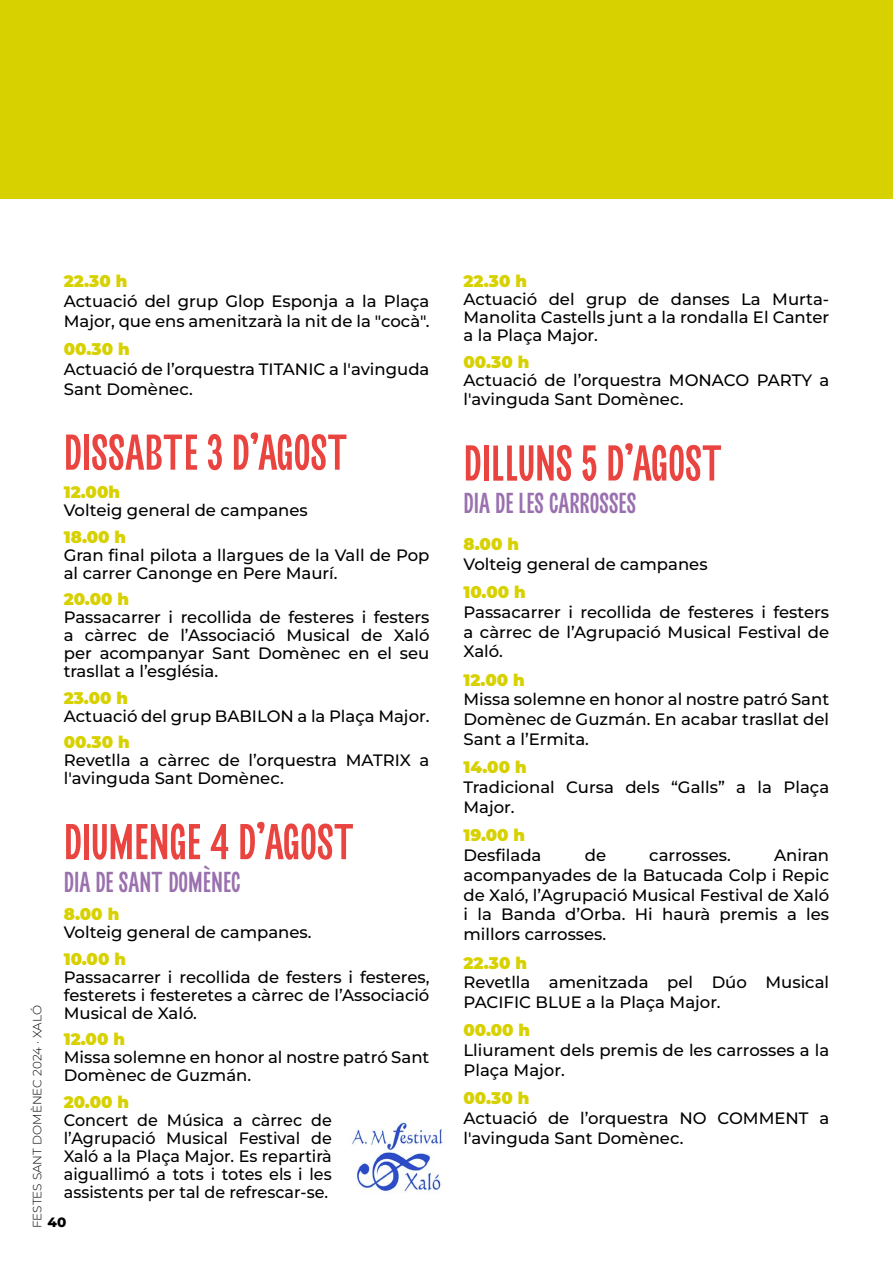
<style>
.page{position:relative;width:893px;height:1263px;background:#fff}
.page>*{position:absolute;margin:0;border:0;box-sizing:border-box;transform-origin:0 0}
.t1{font:condensed 55.5px "Barosans";color:#e9443f}
.t2{font:condensed 31.5px "Barosans";color:#9a70af}
.t3{font:100 16.5px/19.8px "Montserrat";color:#000}
.t4{font:900 16.5px "Montserrat";color:#d8d100}
.t5{font:100 13.5px "Montserrat";color:#000}
.t6{font:300 12px "Montserrat";color:#000}
</style>
<div class="page">
<div style="left:0;top:0;width:893px;height:199px;background:#d8d100"></div>
<img style="left:349px;top:1121px;width:94px;height:73px">
<p class="t4" style="left:64px;top:269px;width:65px">22.30 h</p>
<p class="t3" style="left:64px;top:291px;width:367px">Actuació del grup Glop Esponja a la Plaça<br>Major, que ens amenitzarà la nit de la "cocà".</p>
<p class="t4" style="left:64px;top:337px;width:67px">00.30 h</p>
<p class="t3" style="left:64px;top:359px;width:367px">Actuació de l’orquestra TITANIC a l'avinguda<br>Sant Domènec.</p>
<h1 class="t1" style="left:64px;top:421px;width:286px">DISSABTE 3 D’AGOST</h1>
<p class="t4" style="left:64px;top:480px;width:58px">12.00h</p>
<p class="t3" style="left:64px;top:500px;width:246px">Volteig general de campanes</p>
<p class="t4" style="left:64px;top:524px;width:64px">18.00 h</p>
<p class="t3" style="left:64px;top:545px;width:367px;line-height:18px">Gran final pilota a llargues de la Vall de Pop al carrer Canonge en Pere Maurí.</p>
<p class="t4" style="left:64px;top:587px;width:67px">20.00 h</p>
<p class="t3" style="left:64px;top:608px;width:367px;line-height:18px;text-align:justify">Passacarrer i recollida de festeres i festers a càrrec de l’Associació Musical de Xaló per acompanyar Sant Domènec en el seu trasllat a l’església.</p>
<p class="t4" style="left:64px;top:685px;width:66px">23.00 h</p>
<p class="t3" style="left:64px;top:705px;width:367px">Actuació del grup BABILON a la Plaça Major.</p>
<p class="t4" style="left:64px;top:730px;width:67px">00.30 h</p>
<p class="t3" style="left:64px;top:751px;width:367px;line-height:18px">Revetlla a càrrec de l’orquestra MATRIX a l'avinguda Sant Domènec.</p>
<h1 class="t1" style="left:64px;top:811px;width:292px">DIUMENGE 4 D’AGOST</h1>
<h2 class="t2" style="left:64px;top:864px;width:178px">DIA DE SANT DOMÈNEC</h2>
<p class="t4" style="left:64px;top:902px;width:57px">8.00 h</p>
<p class="t3" style="left:64px;top:922px;width:249px">Volteig general de campanes.</p>
<p class="t4" style="left:64px;top:946px;width:64px">10.00 h</p>
<p class="t3" style="left:64px;top:967px;width:367px;line-height:18px;text-align:justify">Passacarrer i recollida de festers i festeres, festerets i festeretes a càrrec de l’Associació Musical de Xaló.</p>
<p class="t4" style="left:64px;top:1027px;width:63px">12.00 h</p>
<p class="t3" style="left:64px;top:1048px;width:367px;line-height:18px">Missa solemne en honor al nostre patró Sant<br>Domènec de Guzmán.</p>
<p class="t4" style="left:64px;top:1089px;width:67px">20.00 h</p>
<p class="t3" style="left:64px;top:1110px;width:270px;line-height:18px;text-align:justify">Concert de Música a càrrec de l’Agrupació Musical Festival de Xaló a la Plaça Major. Es repartirà aiguallimó a tots i totes els i les assistents per tal de refrescar-se.</p>
<p class="t6" style="left:29px;top:1228px;width:224px;rotate:-90deg">FESTES SANT DOMÈNEC 2024 · XALÓ</p>
<p class="t5" style="left:48px;top:1213px;width:20px">40</p>
<p class="t4" style="left:463px;top:269px;width:65px">22.30 h</p>
<p class="t3" style="left:463px;top:290px;width:367px;line-height:18px;text-align:justify">Actuació del grup de danses La Murta-Manolita Castells junt a la rondalla El Canter a la Plaça Major.</p>
<p class="t4" style="left:463px;top:349px;width:67px">00.30 h</p>
<p class="t3" style="left:463px;top:369px;width:367px">Actuació de l’orquestra MONACO PARTY a l'avinguda Sant Domènec.</p>
<h1 class="t1" style="left:463px;top:432px;width:261px">DILLUNS 5 D’AGOST</h1>
<h2 class="t2" style="left:463px;top:486px;width:174px">DIA DE LES CARROSSES</h2>
<p class="t4" style="left:463px;top:532px;width:57px">8.00 h</p>
<p class="t3" style="left:463px;top:553px;width:246px">Volteig general de campanes</p>
<p class="t4" style="left:463px;top:580px;width:64px">10.00 h</p>
<p class="t3" style="left:463px;top:601px;width:367px;text-align:justify">Passacarrer i recollida de festeres i festers a càrrec de l’Agrupació Musical Festival de Xaló.</p>
<p class="t4" style="left:463px;top:667px;width:63px">12.00 h</p>
<p class="t3" style="left:463px;top:689px;width:367px;text-align:justify">Missa solemne en honor al nostre patró Sant Domènec de Guzmán. En acabar trasllat del Sant a l’Ermita.</p>
<p class="t4" style="left:463px;top:755px;width:65px">14.00 h</p>
<p class="t3" style="left:463px;top:777px;width:367px">Tradicional Cursa dels “Galls” a la Plaça<br>Major.</p>
<p class="t4" style="left:463px;top:823px;width:63px">19.00 h</p>
<p class="t3" style="left:463px;top:845px;width:80px">Desfilada</p>
<p class="t3" style="left:585px;top:845px;width:23px">de</p>
<p class="t3" style="left:649px;top:845px;width:83px">carrosses.</p>
<p class="t3" style="left:463px;top:845px;width:367px;text-align:justify;text-indent:311px">Aniran acompanyades de la Batucada Colp i Repic de Xaló, l’Agrupació Musical Festival de Xaló i la Banda d’Orba. Hi haurà premis a les millors carrosses.</p>
<p class="t4" style="left:463px;top:950px;width:65px">22.30 h</p>
<p class="t3" style="left:463px;top:972px;width:367px">Revetlla amenitzada pel Dúo Musical<br>PACIFIC BLUE a la Plaça Major.</p>
<p class="t4" style="left:463px;top:1018px;width:68px">00.00 h</p>
<p class="t3" style="left:463px;top:1040px;width:367px">Lliurament dels premis de les carrosses a la<br>Plaça Major.</p>
<p class="t4" style="left:463px;top:1086px;width:67px">00.30 h</p>
<p class="t3" style="left:463px;top:1108px;width:367px">Actuació de l’orquestra NO COMMENT a l'avinguda Sant Domènec.</p>
</div>
